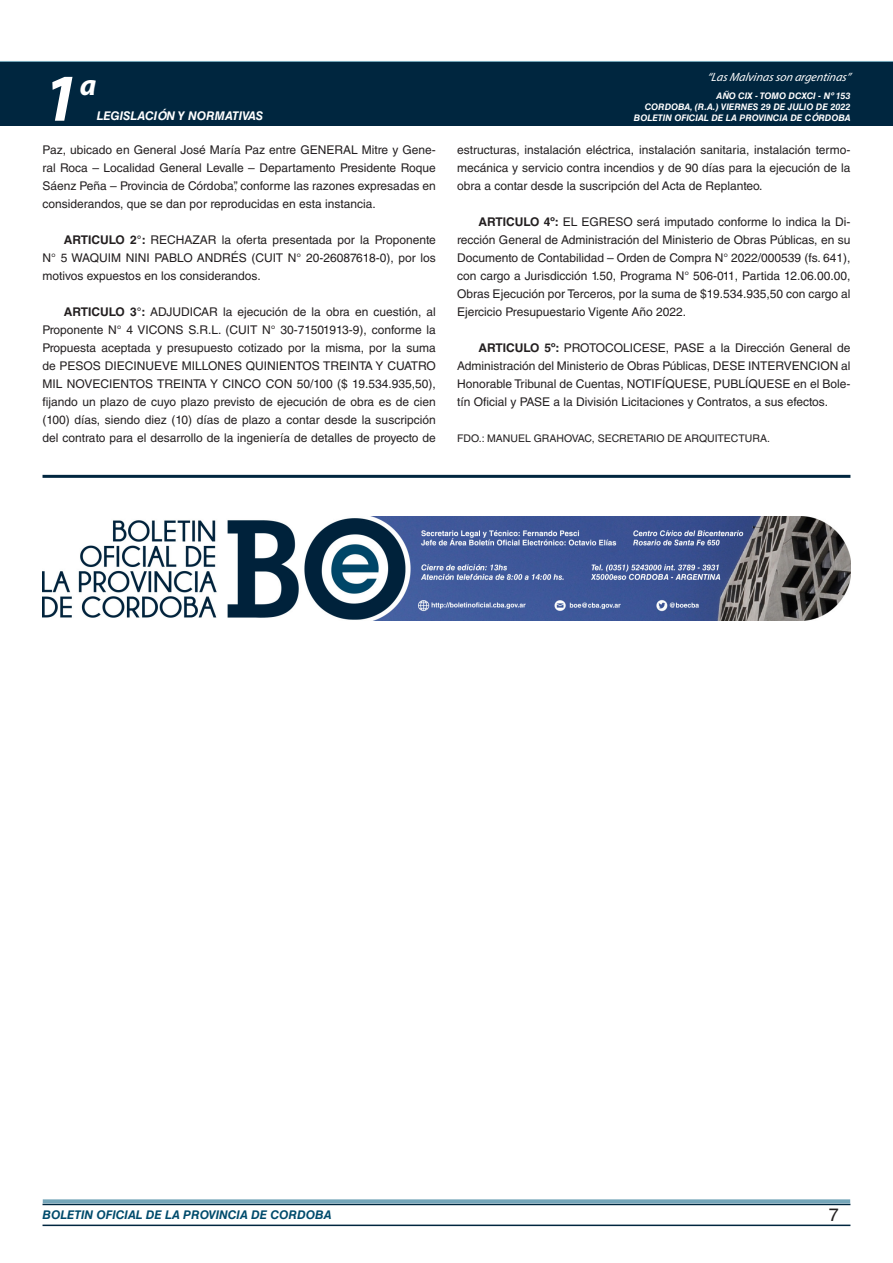
<style>
.page{position:relative;width:893px;height:1263px;background:#fff}
.page>*{position:absolute;margin:0;border:0;box-sizing:border-box;transform-origin:0 0}
.t1{font:italic 700 67.5px "Myriad Pro";color:#fff}
.t2{font:italic 700 30px "Myriad Pro";color:#fff}
.t3{font:18px "Helvetica LT Std";color:#231f20}
.TEXTO_BASE{font:12px/18px "Helvetica LT Std";color:#231f20;text-align:justify}
.t4{font:italic 700 12px "Helvetica LT Std";color:#004b6c}
.t5{font:italic 12px "Myriad Pro";color:#fff}
.t6{font:italic 700 12px "Helvetica LT Std";color:#fff}
.FIRMA{font:10.5px "Helvetica LT Std";color:#231f20}
.t7{font:italic 700 9px/10.8px "Helvetica LT Std";color:#fff;text-align:right}
.s1{font-weight:700}
</style>
<div class="page">
<div style="left:0;top:61px;width:893px;height:6px;background:#73a5b8"></div>
<div style="left:0;top:62px;width:893px;height:64px;background:#00263f"></div>
<hr style="left:43px;top:1224px;width:807px;height:2px;background:#00263f">
<div style="left:42px;top:1198px;width:809px;height:8px;background:#fff;opacity:.75"></div>
<hr style="left:43px;top:475px;width:807px;height:3px;background:#00263f">
<img style="left:43px;top:517px;width:807px;height:103px">
<h1 class="t1" style="left:43px;top:54px;width:38px">1</h1>
<h2 class="t2" style="left:80px;top:66px;width:18px">a</h2>
<p class="t6" style="left:97px;top:109px;width:168px">LEGISLACIÓN Y NORMATIVAS</p>
<p class="TEXTO_BASE" style="left:43px;top:141px;width:395px">Paz, ubicado en General José María Paz entre GENERAL Mitre y Gene&shy;ral Roca – Localidad General Levalle – Departamento Presidente Roque Sáenz Peña – Provincia de Córdoba”, conforme las razones expresadas en considerandos, que se dan por reproducidas en esta instancia.</p>
<p class="TEXTO_BASE" style="left:43px;top:231px;width:395px;text-indent:21px"><span class="s1">ARTICULO 2°:</span> RECHAZAR la oferta presentada por la Proponente N° 5 WAQUIM NINI PABLO ANDRÉS (CUIT N° 20-26087618-0), por los motivos expuestos en los considerandos.</p>
<p class="TEXTO_BASE" style="left:43px;top:303px;width:395px;text-indent:21px"><span class="s1">ARTICULO 3°:</span> ADJUDICAR la ejecución de la obra en cuestión, al Proponente N° 4 VICONS S.R.L. (CUIT N° 30-71501913-9), conforme la Propuesta aceptada y presupuesto cotizado por la misma, por la suma de PESOS DIECINUEVE MILLONES QUINIENTOS TREINTA Y CUATRO MIL NOVECIENTOS TREINTA Y CINCO CON 50/100 ($ 19.534.935,50), fijando un plazo de cuyo plazo previsto de ejecución de obra es de cien (100) días, siendo diez (10) días de plazo a contar desde la suscripción del contrato para el desarrollo de la ingeniería de detalles de proyecto de</p>
<p class="t5" style="left:707px;top:70px;width:145px">“LasMalvinasson argentinas”</p>
<p class="t7" style="left:634px;top:91px;width:218px">AÑO CIX - TOMO DCXCI - Nº 153<br>CORDOBA, (R.A.) VIERNES 29 DE JULIO DE 2022<br>BOLETIN OFICIAL DE LA PROVINCIA DE CÓRDOBA</p>
<p class="TEXTO_BASE" style="left:457px;top:141px;width:395px">estructuras, instalación eléctrica, instalación sanitaria, instalación termo&shy;mecánica y servicio contra incendios y de 90 días para la ejecución de la obra a contar desde la suscripción del Acta de Replanteo.</p>
<p class="TEXTO_BASE" style="left:457px;top:213px;width:395px;text-indent:21px"><span class="s1">ARTICULO 4º:</span> EL EGRESO será imputado conforme lo indica la Di&shy;rección General de Administración del Ministerio de Obras Públicas, en su Documento de Contabilidad – Orden de Compra N° 2022/000539 (fs. 641), con cargo a Jurisdicción 1.50, Programa N° 506-011, Partida 12.06.00.00, Obras Ejecución por Terceros, por la suma de $19.534.935,50 con cargo al Ejercicio Presupuestario Vigente Año 2022.</p>
<p class="TEXTO_BASE" style="left:457px;top:339px;width:395px;text-indent:21px"><span class="s1">ARTICULO 5º:</span> PROTOCOLICESE, PASE a la Dirección General de Administración del Ministerio de Obras Públicas, DESE INTERVENCION al Honorable Tribunal de Cuentas, NOTIFÍQUESE, PUBLÍQUESE en el Bole&shy;tín Oficial y PASE a la División Licitaciones y Contratos, a sus efectos.</p>
<p class="FIRMA" style="left:457px;top:432px;width:314px">FDO.: MANUEL GRAHOVAC, SECRETARIO DE ARQUITECTURA.</p>
<p class="t4" style="left:43px;top:1208px;width:290px">BOLETIN OFICIAL DE LA PROVINCIA DE CORDOBA</p>
<h3 class="t3" style="left:829px;top:1204px;width:12px">7</h3>
</div>
